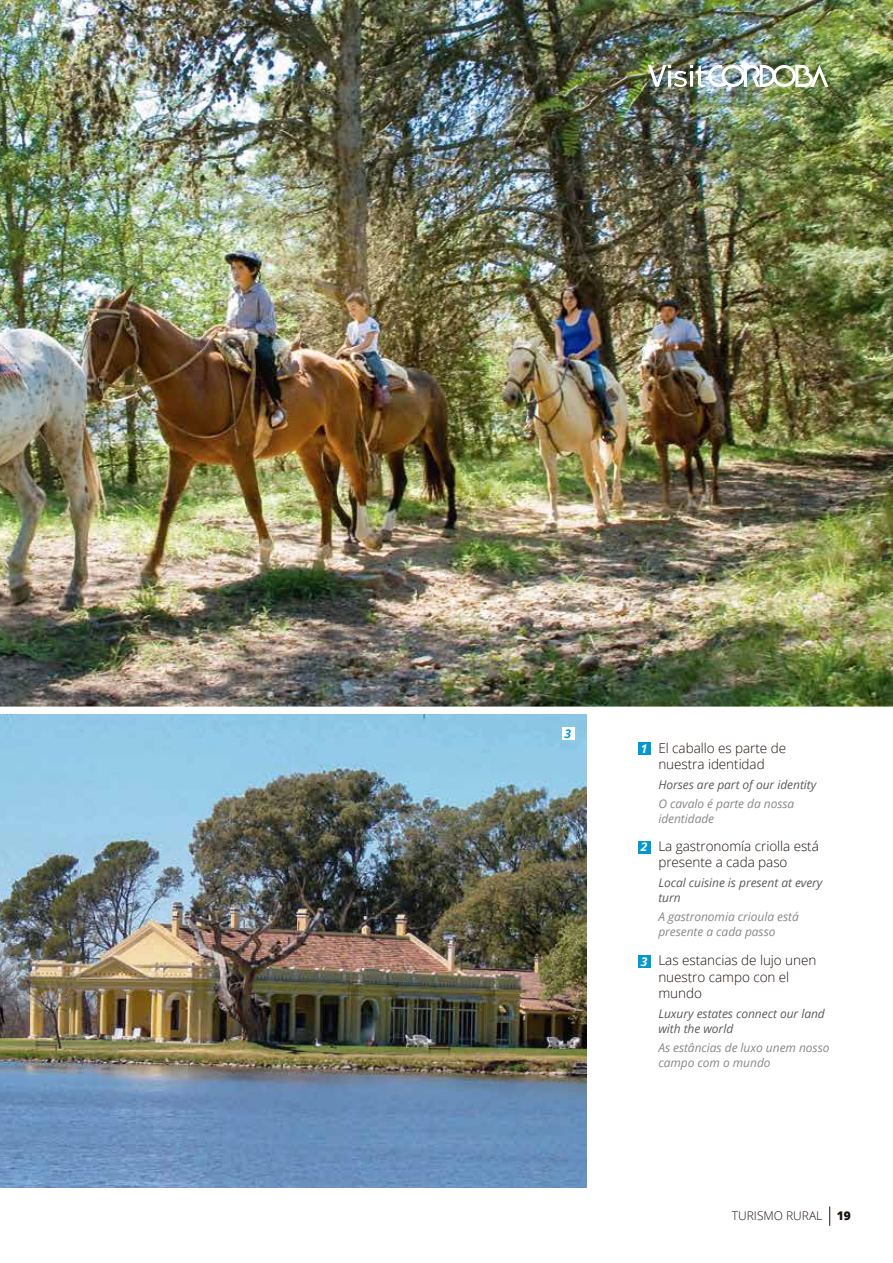
<style>
.page{position:relative;width:893px;height:1263px;background:#fff}
.page>*{position:absolute;margin:0;border:0;box-sizing:border-box;transform-origin:0 0}
.t1{font:300 13.5px/16.5px "Open Sans";letter-spacing:-.005em;color:#1e120d}
.t2{font:italic 12px/15px "Open Sans";letter-spacing:-.005em;color:#89878c}
.t3{font:italic 12px/15px "Open Sans";letter-spacing:-.005em;color:#5b5b5f}
.t4{font:300 12px "Open Sans";color:#1e120d}
.t5{font:italic 700 12px "Open Sans";color:#fff}
.t6{font:italic 700 12px "Open Sans";color:#009ace}
.s1{font-weight:800}
</style>
<div class="page">
<img style="left:0;top:0;width:893px;height:706px">
<img style="left:648px;top:65px;width:180px;height:22px">
<svg style="left:829px;top:1206px;width:1px;height:20px"></svg>
<img style="left:0;top:715px;width:587px;height:472px">
<div style="left:562px;top:727px;width:12px;height:13px;background:#fff"></div>
<div style="left:638px;top:841px;width:13px;height:12px;background:#009ace"></div>
<div style="left:638px;top:742px;width:13px;height:13px;background:#009ace"></div>
<div style="left:638px;top:955px;width:13px;height:13px;background:#009ace"></div>
<p class="t6" style="left:564px;top:725px;width:8px">3</p>
<p class="t5" style="left:641px;top:740px;width:8px">1</p>
<p class="t5" style="left:641px;top:838px;width:8px">2</p>
<p class="t5" style="left:641px;top:953px;width:8px">3</p>
<p class="t1" style="left:658px;top:739px;width:129px">El caballo es parte de nuestra identidad</p>
<p class="t3" style="left:658px;top:776px;width:159px">Horses are part of our identity</p>
<p class="t2" style="left:658px;top:796px;width:137px">O cavalo é parte da nossa identidade</p>
<p class="t1" style="left:658px;top:837px;width:162px">La gastronomía criolla está presente a cada paso</p>
<p class="t3" style="left:658px;top:875px;width:166px">Local cuisine is present at every turn</p>
<p class="t2" style="left:658px;top:909px;width:142px">A gastronomia crioula está presente a cada passo</p>
<p class="t1" style="left:658px;top:952px;width:159px">Las estancias de lujo unen nuestro campo con el mundo</p>
<p class="t3" style="left:658px;top:1006px;width:168px">Luxury estates connect our land with the world</p>
<p class="t2" style="left:658px;top:1040px;width:173px">As estâncias de luxo unem nosso campo com o mundo</p>
<p class="t4" style="left:732px;top:1208px;width:121px">TURISMO RURAL <span class="s1">19</span></p>
</div>
